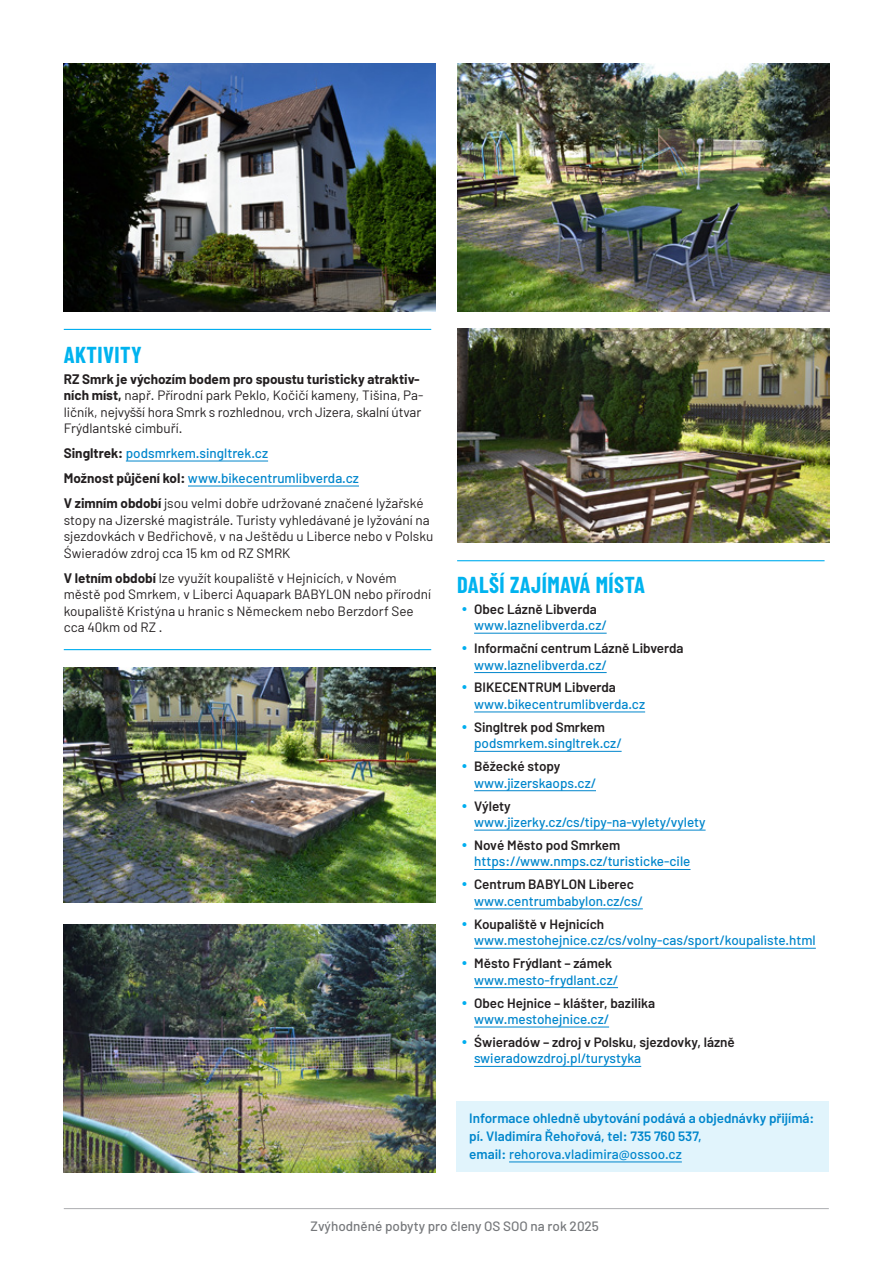
<style>
.page{position:relative;width:893px;height:1263px;background:#fff}
.page>*{position:absolute;margin:0;border:0;box-sizing:border-box;transform-origin:0 0}
.t1{font:700 22.5px "Barlow Condensed";letter-spacing:.02em;color:#00b3ef}
.t2{font:13.5px/16.5px "Barlow";color:#231f20}
.t3{font:500 13.5px/25px "Barlow";color:#0086cc}
.t4{font:600 13.5px "Barlow";color:#231f20}
.t5{font:600 13.5px/18px "Barlow";color:#0086cc}
.t6{font:500 13.5px "Barlow";color:#76787b}
.s1{font-weight:700}
.s2{font-weight:700;color:#231f20}
.s3{font-weight:400;color:#231f20}
.s4{font-weight:500}
</style>
<div class="page">
<hr style="left:64px;top:1208px;width:765px;height:1px;background:#acadb1">
<hr style="left:126px;top:461px;width:142px;height:1px;background:#0086cc">
<hr style="left:188px;top:486px;width:171px;height:1px;background:#0086cc">
<hr style="left:474px;top:633px;width:133px;height:1px;background:#0086cc">
<hr style="left:474px;top:672px;width:133px;height:1px;background:#0086cc">
<hr style="left:474px;top:711px;width:171px;height:1px;background:#0086cc">
<hr style="left:474px;top:751px;width:148px;height:1px;background:#0086cc">
<hr style="left:474px;top:790px;width:122px;height:1px;background:#0086cc">
<hr style="left:474px;top:830px;width:232px;height:1px;background:#0086cc">
<hr style="left:474px;top:869px;width:216px;height:1px;background:#0086cc">
<hr style="left:474px;top:908px;width:169px;height:1px;background:#0086cc">
<hr style="left:474px;top:948px;width:342px;height:1px;background:#0086cc">
<hr style="left:474px;top:987px;width:144px;height:1px;background:#0086cc">
<hr style="left:474px;top:1027px;width:135px;height:1px;background:#0086cc">
<hr style="left:474px;top:1066px;width:167px;height:1px;background:#0086cc">
<div style="left:457px;top:1101px;width:372px;height:71px;background:#e1f4fc"></div>
<hr style="left:509px;top:1161px;width:173px;height:1px;background:#0086cc">
<img style="left:64px;top:64px;width:372px;height:248px">
<img style="left:457px;top:64px;width:372px;height:248px">
<img style="left:457px;top:328px;width:372px;height:214px">
<img style="left:64px;top:667px;width:371px;height:236px">
<img style="left:64px;top:924px;width:372px;height:248px">
<hr style="left:457px;top:560px;width:368px;height:1px;background:#00aeef">
<hr style="left:64px;top:329px;width:367px;height:1px;background:#00aeef">
<hr style="left:64px;top:649px;width:367px;height:1px;background:#00aeef">
<h1 class="t1" style="left:64px;top:339px;width:80px">AKTIVITY</h1>
<p class="t2" style="left:64px;top:370px;width:361px"><span class="s1">RZ Smrk je výchozím bodem pro spoustu turisticky atraktiv&shy;ních míst,</span> např. Přírodní park Peklo, Kočičí kameny, Tišina, Pa&shy;ličník, nejvyšší hora Smrk s rozhlednou, vrch Jizera, skalní útvar Frýdlantské cimbuří.</p>
<p class="t3" style="left:64px;top:440px;width:361px"><span class="s2">Singltrek:</span> podsmrkem.singltrek.cz<br><span class="s2">Možnost půjčení kol:</span> www.bikecentrumlibverda.cz<br><span class="s2">V zimním období</span> <span class="s3">jsou velmi dobře udržované značené lyžařské</span></p>
<p class="t2" style="left:64px;top:511px;width:371px">stopy na Jizerské magistrále. Turisty vyhledávané je lyžování na sjezdovkách v Bedřichově, v na Ještědu u Liberce nebo v Polsku<br>Świeradów zdroj cca 15 km od RZ SMRK</p>
<p class="t2" style="left:64px;top:569px;width:369px"><span class="s1">V letním období</span> lze využít koupaliště v Hejnicích, v Novém městě pod Smrkem, v Liberci Aquapark BABYLON nebo přírodní koupaliště Kristýna u hranic s Německem nebo Berzdorf See cca 40km od RZ .</p>
<h1 class="t1" style="left:457px;top:569px;width:189px">DALŠÍ ZAJÍMAVÁ MÍSTA</h1>
<p class="t4" style="left:474px;top:600px;width:124px">Obec Lázně Libverda</p>
<p class="t3" style="left:474px;top:612px;width:134px">www.laznelibverda.cz/</p>
<p class="t4" style="left:474px;top:640px;width:211px">Informační centrum Lázně Libverda</p>
<p class="t3" style="left:474px;top:652px;width:134px">www.laznelibverda.cz/</p>
<p class="t4" style="left:474px;top:679px;width:143px">BIKECENTRUM Libverda</p>
<p class="t3" style="left:474px;top:691px;width:173px">www.bikecentrumlibverda.cz</p>
<p class="t4" style="left:474px;top:719px;width:132px">Singltrek pod Smrkem</p>
<p class="t3" style="left:474px;top:731px;width:149px">podsmrkem.singltrek.cz/</p>
<p class="t4" style="left:474px;top:758px;width:88px">Běžecké stopy</p>
<p class="t3" style="left:474px;top:770px;width:123px">www.jizerskaops.cz/</p>
<p class="t4" style="left:474px;top:797px;width:38px">Výlety</p>
<p class="t3" style="left:474px;top:809px;width:233px">www.jizerky.cz/cs/tipy-na-vylety/vylety</p>
<p class="t4" style="left:474px;top:837px;width:148px">Nové Město pod Smrkem</p>
<p class="t3" style="left:474px;top:849px;width:218px">https://www.nmps.cz/turisticke-cile</p>
<p class="t4" style="left:474px;top:876px;width:161px">Centrum BABYLON Liberec</p>
<p class="t3" style="left:474px;top:888px;width:170px">www.centrumbabylon.cz/cs/</p>
<p class="t4" style="left:474px;top:915px;width:132px">Koupaliště v Hejnicích</p>
<p class="t3" style="left:474px;top:927px;width:343px">www.mestohejnice.cz/cs/volny-cas/sport/koupaliste.html</p>
<p class="t4" style="left:474px;top:955px;width:140px">Město Frýdlant – zámek</p>
<p class="t3" style="left:474px;top:967px;width:145px">www.mesto-frydlant.cz/</p>
<p class="t4" style="left:474px;top:994px;width:182px">Obec Hejnice – klášter, bazilika</p>
<p class="t3" style="left:474px;top:1006px;width:136px">www.mestohejnice.cz/</p>
<p class="t4" style="left:474px;top:1034px;width:262px">Świeradów – zdroj v Polsku, sjezdovky, lázně</p>
<p class="t3" style="left:474px;top:1046px;width:169px">swieradowzdroj.pl/turystyka</p>
<p class="t5" style="left:469px;top:1109px;width:347px">Informace ohledně ubytování podává a objednávky přijímá: pí. Vladimíra Řehořová, tel: 735 760 537,<br>email: <span class="s4">rehorova.vladimira@ossoo.cz</span></p>
<p class="t6" style="left:311px;top:1218px;width:290px">Zvýhodněné pobyty pro členy OS SOO na rok 2025</p>
</div>
